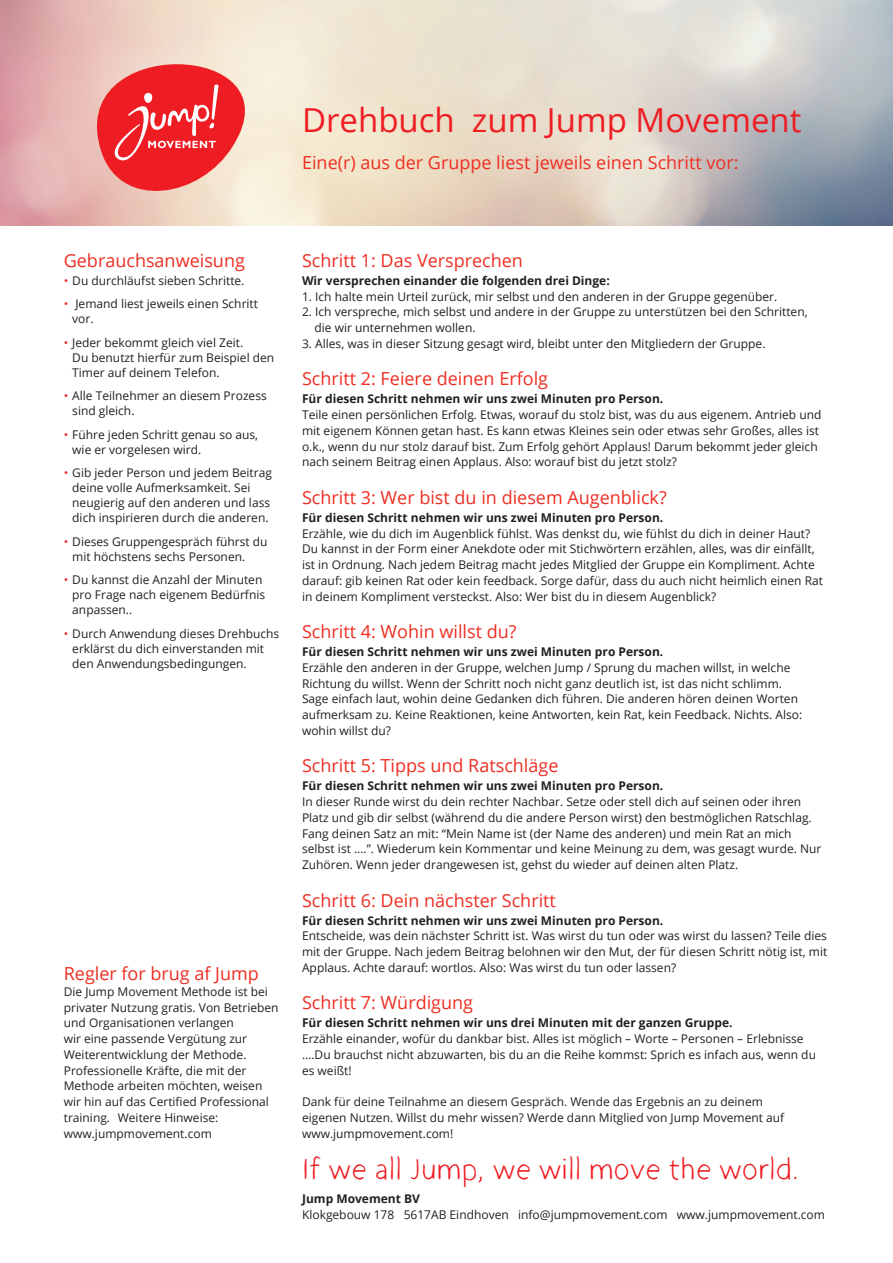
<style>
.page{position:relative;width:893px;height:1263px;background:#fff}
.page>*{position:absolute;margin:0;border:0;box-sizing:border-box;transform-origin:0 0}
.heading{font:33px "Open Sans";color:#ee1d23}
.t1{font:30px "Sterling Hand";letter-spacing:.02em;color:#ee1d23}
.heading-2{font:18px "Open Sans";color:#ee2e22}
.Bullets{font:12px/15.8px "Open Sans";color:#231f20}
.Bold{font:700 12px "Open Sans";color:#231f20}
.s1{color:#ee2e22}
</style>
<div class="page">
<img style="left:0;top:0;width:893px;height:225px">
<svg style="left:62px;top:32px;width:238px;height:179px"></svg>
<p class="heading" style="left:302px;top:97px;width:501px">Drehbuch zum Jump Movement</p>
<p class="heading-2" style="left:302px;top:150px;width:438px">Eine(r) aus der Gruppe liest jeweils einen Schritt vor:</p>
<p class="heading-2" style="left:64px;top:248px;width:183px">Gebrauchsanweisung</p>
<p class="Bullets" style="left:64px;top:272px;width:182px"><span class="s1">•</span> Du durchläufst sieben Schritte.</p>
<p class="Bullets" style="left:72px;top:296px;width:187px;line-height:15px;text-indent:-9px"><span class="s1">•</span> Jemand liest jeweils einen Schritt vor.</p>
<p class="Bullets" style="left:72px;top:335px;width:203px;line-height:15px;text-indent:-9px"><span class="s1">•</span> Jeder bekommt gleich viel Zeit.<br>Du benutzt hierfür zum Beispiel den<br>Timer auf deinem Telefon.</p>
<p class="Bullets" style="left:72px;top:388px;width:196px;line-height:15px;text-indent:-9px"><span class="s1">•</span> Alle Teilnehmer an diesem Prozess sind gleich.</p>
<p class="Bullets" style="left:72px;top:427px;width:187px;line-height:15px;text-indent:-9px"><span class="s1">•</span> Führe jeden Schritt genau so aus, wie er vorgelesen wird.</p>
<p class="Bullets" style="left:72px;top:465px;width:201px;line-height:15px;text-indent:-9px"><span class="s1">•</span> Gib jeder Person und jedem Beitrag deine volle Aufmerksamkeit. Sei neugierig auf den anderen und lass dich inspirieren durch die anderen.</p>
<p class="Bullets" style="left:72px;top:534px;width:197px;line-height:15px;text-indent:-9px"><span class="s1">•</span> Dieses Gruppengespräch führst du mit höchstens sechs Personen.</p>
<p class="Bullets" style="left:72px;top:572px;width:194px;line-height:15px;text-indent:-9px"><span class="s1">•</span> Du kannst die Anzahl der Minuten pro Frage nach eigenem Bedürfnis anpassen..</p>
<p class="Bullets" style="left:64px;top:625px;width:217px"><span class="s1">•</span> Durch Anwendung dieses Drehbuchs</p>
<p class="Bullets" style="left:72px;top:641px;width:193px;line-height:15px">erklärst du dich einverstanden mit den Anwendungsbedingungen.</p>
<p class="heading-2" style="left:64px;top:961px;width:197px">Regler for brug af Jump</p>
<p class="Bullets" style="left:64px;top:983px;width:216px">Die Jump Movement Methode ist bei privater Nutzung gratis. Von Betrieben und Organisationen verlangen<br>wir eine passende Vergütung zur Weiterentwicklung der Methode.<br>Professionelle Kräfte, die mit der Methode arbeiten möchten, weisen wir hin auf das Certified Professional training. Weitere Hinweise:</p>
<p class="Bullets" style="left:64px;top:1125px;width:150px">www.jumpmovement.com</p>
<p class="heading-2" style="left:302px;top:248px;width:222px">Schritt 1: Das Versprechen</p>
<p class="Bold" style="left:302px;top:272px;width:309px">Wir versprechen einander die folgenden drei Dinge:</p>
<p class="Bullets" style="left:302px;top:288px;width:477px">1. Ich halte mein Urteil zurück, mir selbst und den anderen in der Gruppe gegenüber.</p>
<p class="Bullets" style="left:315px;top:304px;width:495px;text-indent:-12px">2. Ich verspreche, mich selbst und andere in der Gruppe zu unterstützen bei den Schritten, die wir unternehmen wollen.</p>
<p class="Bullets" style="left:302px;top:335px;width:465px">3. Alles, was in dieser Sitzung gesagt wird, bleibt unter den Mitgliedern der Gruppe.</p>
<p class="heading-2" style="left:302px;top:366px;width:248px">Schritt 2: Feiere deinen Erfolg</p>
<p class="Bold" style="left:302px;top:390px;width:363px">Für diesen Schritt nehmen wir uns zwei Minuten pro Person.</p>
<p class="Bullets" style="left:302px;top:406px;width:521px">Teile einen persönlichen Erfolg. Etwas, worauf du stolz bist, was du aus eigenem. Antrieb und mit eigenem Können getan hast. Es kann etwas Kleines sein oder etwas sehr Großes, alles ist o.k., wenn du nur stolz darauf bist. Zum Erfolg gehört Applaus! Darum bekommt jeder gleich nach seinem Beitrag einen Applaus. Also: worauf bist du jetzt stolz?</p>
<p class="heading-2" style="left:302px;top:485px;width:366px">Schritt 3: Wer bist du in diesem Augenblick?</p>
<p class="Bold" style="left:302px;top:509px;width:363px">Für diesen Schritt nehmen wir uns zwei Minuten pro Person.</p>
<p class="Bullets" style="left:302px;top:525px;width:523px">Erzähle, wie du dich im Augenblick fühlst. Was denkst du, wie fühlst du dich in deiner Haut?<br>Du kannst in der Form einer Anekdote oder mit Stichwörtern erzählen, alles, was dir einfällt, ist in Ordnung. Nach jedem Beitrag macht jedes Mitglied der Gruppe ein Kompliment. Achte darauf: gib keinen Rat oder kein feedback. Sorge dafür, dass du auch nicht heimlich einen Rat in deinem Kompliment versteckst. Also: Wer bist du in diesem Augenblick?</p>
<p class="heading-2" style="left:302px;top:619px;width:216px">Schritt 4: Wohin willst du?</p>
<p class="Bold" style="left:302px;top:643px;width:363px">Für diesen Schritt nehmen wir uns zwei Minuten pro Person.</p>
<p class="Bullets" style="left:302px;top:659px;width:502px">Erzähle den anderen in der Gruppe, welchen Jump / Sprung du machen willst, in welche Richtung du willst. Wenn der Schritt noch nicht ganz deutlich ist, ist das nicht schlimm.<br>Sage einfach laut, wohin deine Gedanken dich führen. Die anderen hören deinen Worten aufmerksam zu. Keine Reaktionen, keine Antworten, kein Rat, kein Feedback. Nichts. Also: wohin willst du?</p>
<p class="heading-2" style="left:302px;top:753px;width:258px">Schritt 5: Tipps und Ratschläge</p>
<p class="Bold" style="left:302px;top:777px;width:363px">Für diesen Schritt nehmen wir uns zwei Minuten pro Person.</p>
<p class="Bullets" style="left:302px;top:793px;width:521px">In dieser Runde wirst du dein rechter Nachbar. Setze oder stell dich auf seinen oder ihren Platz und gib dir selbst (während du die andere Person wirst) den bestmöglichen Ratschlag.<br>Fang deinen Satz an mit: “Mein Name ist (der Name des anderen) und mein Rat an mich selbst ist ….”. Wiederum kein Kommentar und keine Meinung zu dem, was gesagt wurde. Nur Zuhören. Wenn jeder drangewesen ist, gehst du wieder auf deinen alten Platz.</p>
<p class="heading-2" style="left:302px;top:888px;width:255px">Schritt 6: Dein nächster Schritt</p>
<p class="Bold" style="left:302px;top:912px;width:363px">Für diesen Schritt nehmen wir uns zwei Minuten pro Person.</p>
<p class="Bullets" style="left:302px;top:928px;width:527px;text-align:justify">Entscheide, was dein nächster Schritt ist. Was wirst du tun oder was wirst du lassen? Teile dies mit der Gruppe. Nach jedem Beitrag belohnen wir den Mut, der für diesen Schritt nötig ist, mit Applaus. Achte darauf: wortlos. Also: Was wirst du tun oder lassen?</p>
<p class="heading-2" style="left:302px;top:990px;width:173px">Schritt 7: Würdigung</p>
<p class="Bold" style="left:302px;top:1014px;width:432px">Für diesen Schritt nehmen wir uns drei Minuten mit der ganzen Gruppe.</p>
<p class="Bullets" style="left:302px;top:1030px;width:515px">Erzähle einander, wofür du dankbar bist. Alles ist möglich – Worte – Personen – Erlebnisse ….Du brauchst nicht abzuwarten, bis du an die Reihe kommst: Sprich es infach aus, wenn du es weißt!</p>
<p class="Bullets" style="left:302px;top:1093px;width:484px">Dank für deine Teilnahme an diesem Gespräch. Wende das Ergebnis an zu deinem eigenen Nutzen. Willst du mehr wissen? Werde dann Mitglied von Jump Movement auf www.jumpmovement.com!</p>
<p class="t1" style="left:302px;top:1151px;width:498px">If we all Jump, we will move the world.</p>
<p class="Bold" style="left:302px;top:1190px;width:119px">Jump Movement BV</p>
<p class="Bullets" style="left:302px;top:1206px;width:524px">Klokgebouw 178 5617AB Eindhoven info@jumpmovement.com www.jumpmovement.com</p>
</div>
